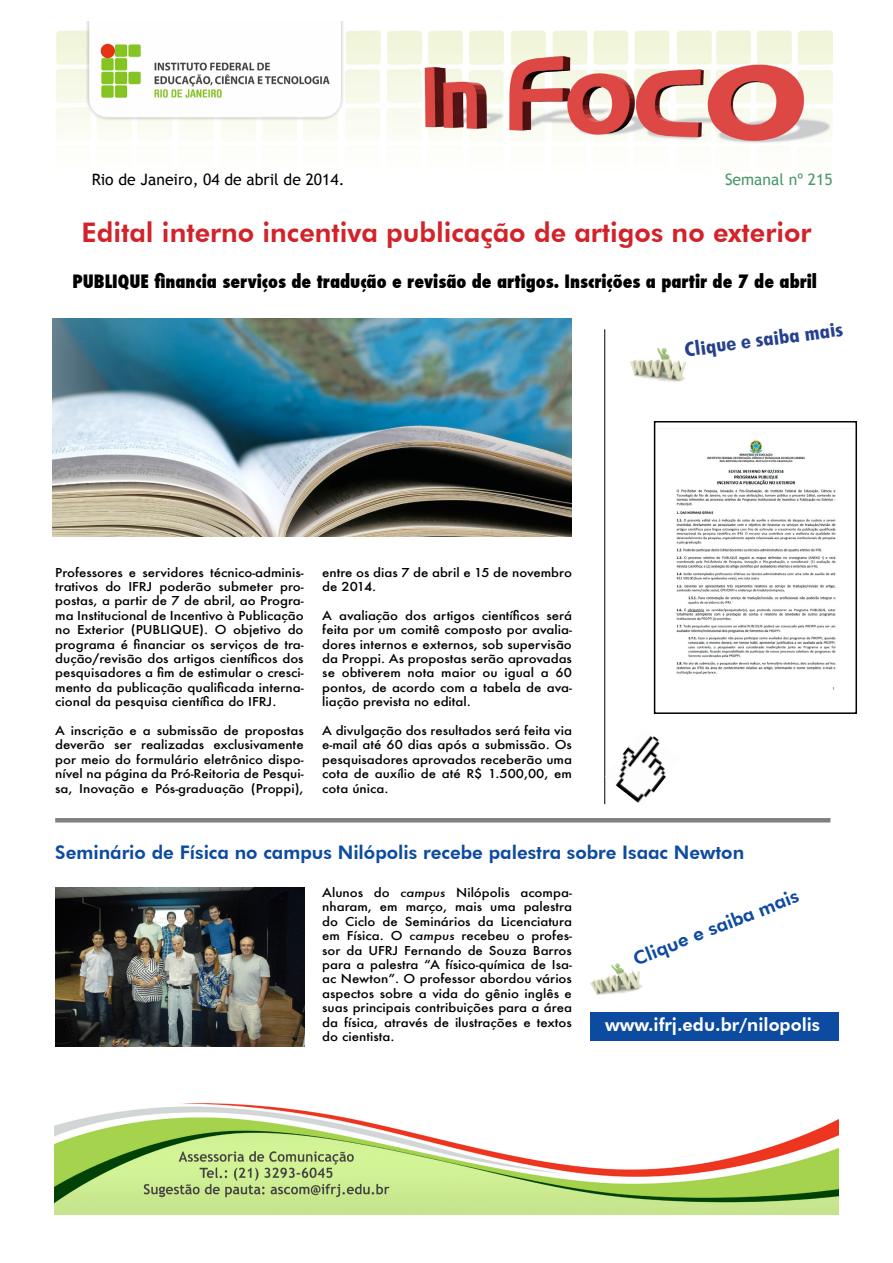
<style>
.page{position:relative;width:893px;height:1263px;background:#fff}
.page>*{position:absolute;margin:0;border:0;box-sizing:border-box;transform-origin:0 0}
.t1{font:800 27px "Futura BT";color:#d2232a}
.t2{font:700 condensed 19.95px "Futura BT";color:#25408f;scale:1.15 1}
.t3{font:800 18.75px "Futura BT";color:#0d4ba0}
.t4{font:800 condensed 18px "Futura";color:#000}
.t5{font:800 18px "Futura BT";color:#fff}
.t6{font:15.75px "Trebuchet MS";color:#000}
.t7{font:15.75px "Trebuchet MS";color:#4b9669}
.t8{font:500 12px/14.4px "Futura";color:#000;text-align:justify;scale:1.1 1}
.s1{font-style:italic}
</style>
<div class="page">
<div style="left:654px;top:421px;width:203px;height:293px;border:2px solid #000101"></div>
<img style="left:56px;top:22px;width:777px;height:129px">
<img style="left:54px;top:1103px;width:785px;height:111px">
<img style="left:644px;top:348px;width:19px;height:14px">
<svg style="left:611px;top:963px;width:8px;height:13px"></svg>
<hr style="left:55px;top:818px;width:775px;height:4px;background:#808080">
<img style="left:52px;top:318px;width:519px;height:218px">
<img style="left:56px;top:887px;width:248px;height:160px">
<hr style="left:604px;top:329px;width:1px;height:475px;background:#000">
<div style="left:591px;top:1012px;width:248px;height:29px;background:#0d4ba0"></div>
<img style="left:605px;top:728px;width:61px;height:77px">
<img style="left:676px;top:439px;width:160px;height:251px">
<h3 class="t6" style="left:92px;top:170px;width:254px">Rio de Janeiro, 04 de abril de 2014.</h3>
<h3 class="t7" style="left:725px;top:170px;width:109px">Semanal nº 215</h3>
<h1 class="t1" style="left:81px;top:216px;width:732px">Edital interno incentiva publicação de artigos no exterior</h1>
<h3 class="t4" style="left:73px;top:269px;width:746px">PUBLIQUE financia serviços de tradução e revisão de artigos. Inscrições a partir de 7 de abril</h3>
<h2 class="t2" style="left:683px;top:337px;width:140px;rotate:-7deg">Clique e saiba mais</h2>
<p class="t8" style="left:55px;top:565px;width:227px">Professores e servidores técnico-adminis&shy;trativos do IFRJ poderão submeter pro&shy;postas, a partir de 7 de abril, ao Progra&shy;ma Institucional de Incentivo à Publicação no Exterior (PUBLIQUE). O objetivo do programa é financiar os serviços de tra&shy;dução/revisão dos artigos científicos dos pesquisadores a fim de estimular o cresci&shy;mento da publicação qualificada interna&shy;cional da pesquisa científica do IFRJ.</p>
<p class="t8" style="left:55px;top:723px;width:227px">A inscrição e a submissão de propostas deverão ser realizadas exclusivamente por meio do formulário eletrônico dispo&shy;nível na página da Pró-Reitoria de Pesqui&shy;sa, Inovação e Pós-graduação (Proppi),</p>
<p class="t8" style="left:322px;top:565px;width:228px">entre os dias 7 de abril e 15 de novembro de 2014.</p>
<p class="t8" style="left:322px;top:608px;width:228px">A avaliação dos artigos científicos será feita por um comitê composto por avalia&shy;dores internos e externos, sob supervisão da Proppi. As propostas serão aprovadas se obtiverem nota maior ou igual a 60 pontos, de acordo com a tabela de ava&shy;liação prevista no edital.</p>
<p class="t8" style="left:322px;top:723px;width:228px">A divulgação dos resultados será feita via e-mail até 60 dias após a submissão. Os pesquisadores aprovados receberão uma cota de auxílio de até R$ 1.500,00, em cota única.</p>
<h3 class="t3" style="left:55px;top:840px;width:690px">Seminário de Física no campus Nilópolis recebe palestra sobre Isaac Newton</h3>
<p class="t8" style="left:322px;top:885px;width:228px">Alunos do <span class="s1">campus</span> Nilópolis acompa&shy;nharam, em março, mais uma palestra do Ciclo de Seminários da Licenciatura em Física. O <span class="s1">campus</span> recebeu o profes&shy;sor da UFRJ Fernando de Souza Barros para a palestra “A físico-química de Isa&shy;ac Newton”. O professor abordou vários aspectos sobre a vida do gênio inglês e suas principais contribuições para a área da física, através de ilustrações e textos do cientista.</p>
<h3 class="t3" style="left:630px;top:949px;width:178px;rotate:-22deg">Clique e saiba mais</h3>
<h3 class="t5" style="left:605px;top:1014px;width:216px">www.ifrj.edu.br/nilopolis</h3>
</div>
